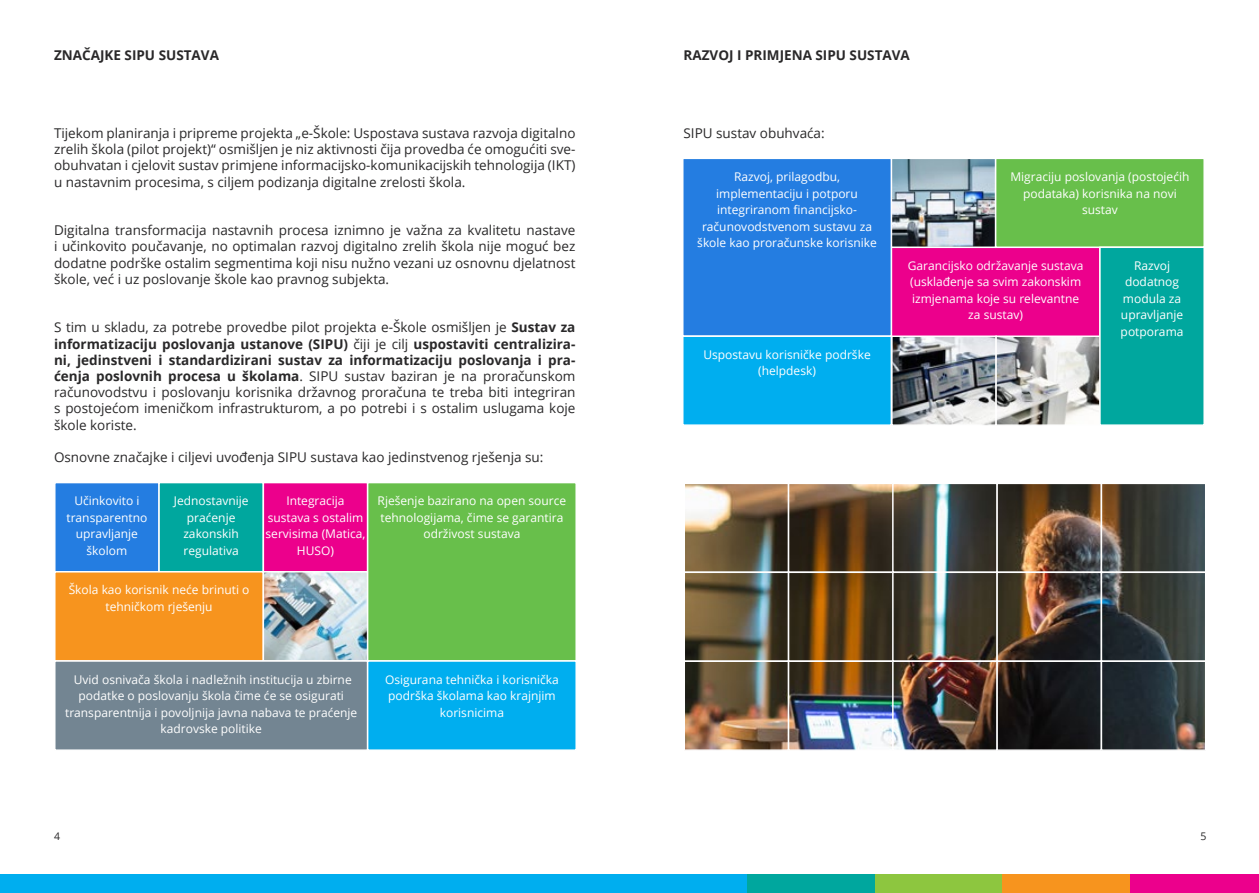
<style>
.page{position:relative;width:1259px;height:893px;background:#fff}
.page>*{position:absolute;margin:0;border:0;box-sizing:border-box;transform-origin:0 0}
.t1{font:13.5px/16.2px "Open Sans";color:#292829;text-align:justify}
.t2{font:700 13.5px "Open Sans";color:#292829}
.t3{font:12px/16.5px "Open Sans";color:#fff;text-align:center}
.t4{font:10.5px "Open Sans";color:#292829}
.s1{font-weight:700}
</style>
<div class="page">
<div style="left:1129px;top:874px;width:130px;height:19px;background:#ec008c"></div>
<div style="left:874px;top:874px;width:128px;height:19px;background:#8dc63f"></div>
<div style="left:747px;top:874px;width:127px;height:19px;background:#00a79e"></div>
<div style="left:1002px;top:874px;width:127px;height:19px;background:#f7941e"></div>
<div style="left:0;top:874px;width:629px;height:19px;background:#00aeef"></div>
<div style="left:629px;top:874px;width:118px;height:19px;background:#00aeef"></div>
<svg style="left:55px;top:483px;width:521px;height:267px;background:#749a87"></svg>
<img style="left:686px;top:486px;width:100px;height:84px">
<div style="left:683px;top:483px;width:106px;height:90px;border:2px solid #fff"></div>
<svg style="left:791px;top:486px;width:99px;height:84px;background:#523b22"></svg>
<div style="left:788px;top:483px;width:105px;height:90px;border:2px solid #fff"></div>
<svg style="left:895px;top:486px;width:100px;height:84px;background:#525651"></svg>
<div style="left:892px;top:483px;width:106px;height:90px;border:2px solid #fff"></div>
<img style="left:999px;top:486px;width:100px;height:84px">
<div style="left:996px;top:483px;width:106px;height:90px;border:2px solid #fff"></div>
<svg style="left:1103px;top:486px;width:100px;height:84px;background:#42423c"></svg>
<div style="left:1100px;top:483px;width:106px;height:90px;border:2px solid #fff"></div>
<svg style="left:686px;top:575px;width:100px;height:84px;background:#625a44"></svg>
<div style="left:683px;top:572px;width:106px;height:90px;border:2px solid #fff"></div>
<svg style="left:791px;top:575px;width:99px;height:84px;background:#5a3b13"></svg>
<div style="left:788px;top:572px;width:105px;height:90px;border:2px solid #fff"></div>
<svg style="left:895px;top:575px;width:100px;height:84px;background:#514f42"></svg>
<div style="left:892px;top:572px;width:106px;height:90px;border:2px solid #fff"></div>
<img style="left:999px;top:575px;width:100px;height:84px">
<div style="left:996px;top:572px;width:106px;height:90px;border:2px solid #fff"></div>
<svg style="left:1103px;top:575px;width:100px;height:84px;background:#353c3b"></svg>
<div style="left:1100px;top:572px;width:106px;height:90px;border:2px solid #fff"></div>
<img style="left:686px;top:663px;width:100px;height:85px">
<div style="left:683px;top:660px;width:106px;height:91px;border:2px solid #fff"></div>
<img style="left:791px;top:663px;width:99px;height:85px">
<div style="left:788px;top:660px;width:105px;height:91px;border:2px solid #fff"></div>
<img style="left:895px;top:663px;width:100px;height:85px">
<div style="left:892px;top:660px;width:106px;height:91px;border:2px solid #fff"></div>
<svg style="left:999px;top:663px;width:100px;height:85px;background:#151515"></svg>
<div style="left:996px;top:660px;width:106px;height:91px;border:2px solid #fff"></div>
<svg style="left:1103px;top:663px;width:100px;height:85px;background:#2e3538"></svg>
<div style="left:1100px;top:660px;width:106px;height:91px;border:2px solid #fff"></div>
<svg style="left:683px;top:159px;width:521px;height:266px;background:#598bb0"></svg>
<p class="t2" style="left:54px;top:46px;width:166px">ZNAČAJKE SIPU SUSTAVA</p>
<p class="t2" style="left:683px;top:46px;width:228px">RAZVOJ I PRIMJENA SIPU SUSTAVA</p>
<p class="t1" style="left:54px;top:125px;width:523px">Tijekom planiranja i pripreme projekta „e-Škole: Uspostava sustava razvoja digitalno zrelih škola (pilot projekt)“ osmišljen je niz aktivnosti čija provedba će omogućiti sve&shy;obuhvatan i cjelovit sustav primjene informacijsko-komunikacijskih tehnologija (IKT) u nastavnim procesima, s ciljem podizanja digitalne zrelosti škola.</p>
<p class="t1" style="left:54px;top:222px;width:523px">Digitalna transformacija nastavnih procesa iznimno je važna za kvalitetu nastave i učinkovito poučavanje, no optimalan razvoj digitalno zrelih škola nije moguć bez dodatne podrške ostalim segmentima koji nisu nužno vezani uz osnovnu djelatnost škole, već i uz poslovanje škole kao pravnog subjekta.</p>
<p class="t1" style="left:54px;top:319px;width:523px">S tim u skladu, za potrebe provedbe pilot projekta e-Škole osmišljen je <span class="s1">Sustav za informatizaciju poslovanja ustanove (SIPU)</span> čiji je cilj <span class="s1">uspostaviti centralizira&shy;ni, jedinstveni i standardizirani sustav za informatizaciju poslovanja i pra&shy;ćenja poslovnih procesa u školama</span>. SIPU sustav baziran je na proračunskom računovodstvu i poslovanju korisnika državnog proračuna te treba biti integriran s postojećom imeničkom infrastrukturom, a po potrebi i s ostalim uslugama koje škole koriste.</p>
<p class="t1" style="left:54px;top:448px;width:491px">Osnovne značajke i ciljevi uvođenja SIPU sustava kao jedinstvenog rješenja su:</p>
<p class="t3" style="left:66px;top:492px;width:82px">Učinkovito i transparentno upravljanje školom</p>
<p class="t3" style="left:174px;top:492px;width:76px">Jednostavnije praćenje zakonskih regulativa</p>
<p class="t3" style="left:266px;top:492px;width:101px">Integracija sustava s ostalim servisima (Matica,<br>HUSO)</p>
<p class="t3" style="left:69px;top:582px;width:182px">Škola kao korisnik neće brinuti o tehničkom rješenju</p>
<p class="t3" style="left:378px;top:492px;width:190px">Rješenje bazirano na open source tehnologijama, čime se garantira održivost sustava</p>
<p class="t3" style="left:65px;top:671px;width:294px">Uvid osnivača škola i nadležnih institucija u zbirne podatke o poslovanju škola čime će se osigurati transparentnija i povoljnija javna nabava te praćenje kadrovske politike</p>
<p class="t3" style="left:385px;top:671px;width:175px">Osigurana tehnička i korisnička podrška školama kao krajnjim korisnicima</p>
<p class="t1" style="left:683px;top:125px;width:143px">SIPU sustav obuhvaća:</p>
<p class="t3" style="left:697px;top:168px;width:181px">Razvoj, prilagodbu, implementaciju i potporu integriranom financijsko&shy;računovodstvenom sustavu za škole kao proračunske korisnike</p>
<p class="t3" style="left:703px;top:346px;width:169px">Uspostavu korisničke podrške (helpdesk)</p>
<p class="t3" style="left:1010px;top:168px;width:181px">Migraciju poslovanja (postojećih podataka) korisnika na novi sustav</p>
<p class="t3" style="left:907px;top:257px;width:177px">Garancijsko održavanje sustava (usklađenje sa svim zakonskim izmjenama koje su relevantne za sustav)</p>
<p class="t3" style="left:1120px;top:257px;width:64px">Razvoj dodatnog modula za upravljanje potporama</p>
<p class="t4" style="left:54px;top:829px;width:8px">4</p>
<p class="t4" style="left:1200px;top:829px;width:8px">5</p>
</div>
